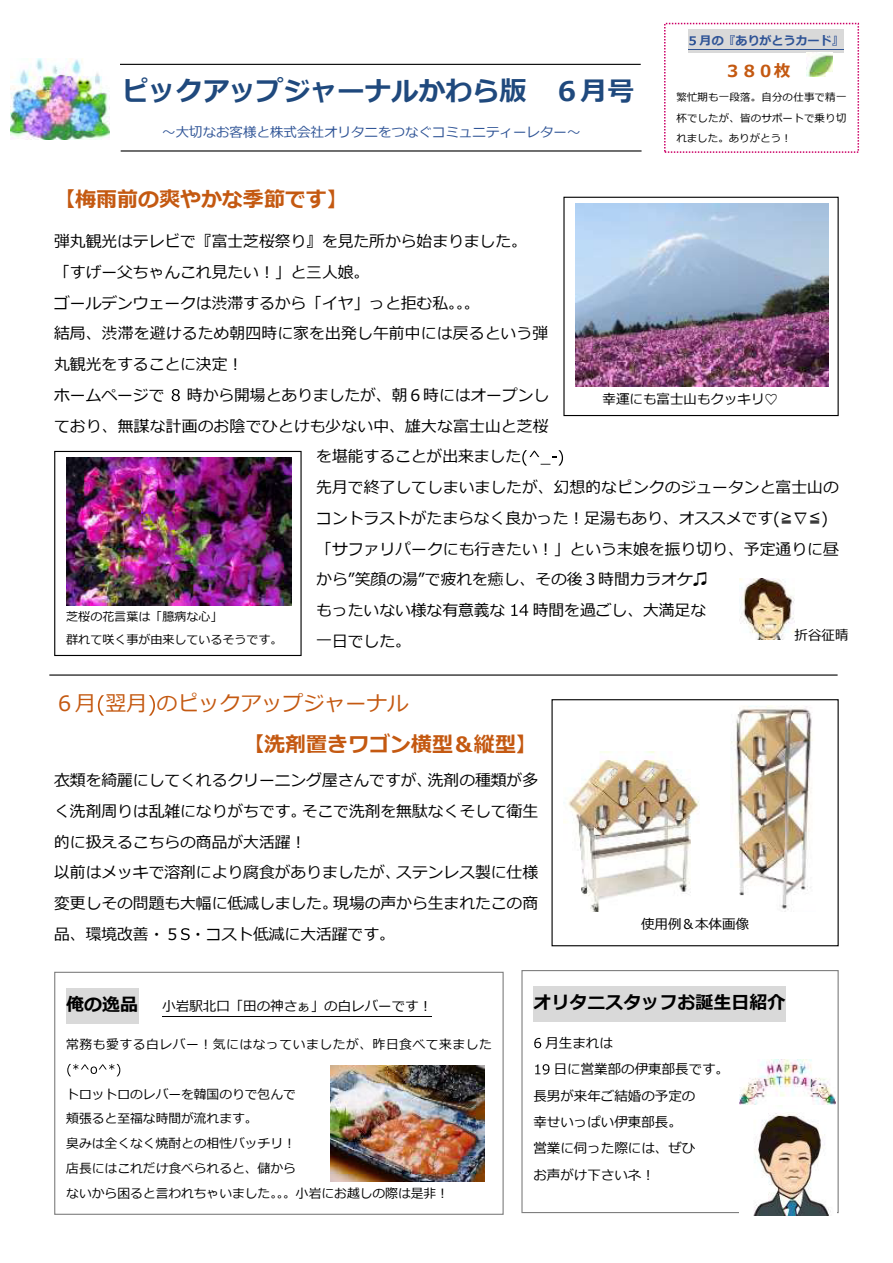
<style>
.page{position:relative;width:893px;height:1263px;background:#fff}
.page>*{position:absolute;margin:0;border:0;box-sizing:border-box;transform-origin:0 0}
.t1{font:700 27px "Meiryo";color:#1f497d}
.t2{font:700 21px "Meiryo";color:#c45911}
.t3{font:21px "Meiryo";color:#c45911}
.t4{font:700 18px "Meiryo";color:#000}
.t5{font:700 16.5px "Meiryo";color:#c45911}
.t6{font:15.9px/30.8px "Meiryo";color:#000}
.t7{font:13.5px "Meiryo";color:#000}
.t8{font:13.5px "Meiryo";color:#2f5496}
.t9{font:12.75px/24.8px "Meiryo";color:#000}
.t10{font:12.75px "Meiryo";letter-spacing:.04em;color:#000}
.t11{font:12px/23.5px "Meiryo";color:#000}
.t12{font:700 12px "Meiryo";color:#2f5496}
.t13{font:10.5px/20.4px "Meiryo";letter-spacing:.015em;color:#000;text-align:justify}
</style>
<div class="page">
<div style="left:54px;top:972px;width:450px;height:243px;background:#fff;border:1px solid #7f7f7f"></div>
<div style="left:66px;top:988px;width:72px;height:35px;background:#d9d9d9"></div>
<hr style="left:162px;top:1016px;width:270px;height:1px;background:#000">
<svg style="left:67px;top:1064px;width:53px;height:12px"></svg>
<svg style="left:172px;top:389px;width:8px;height:12px"></svg>
<svg style="left:522px;top:450px;width:41px;height:16px"></svg>
<svg style="left:511px;top:604px;width:17px;height:12px"></svg>
<svg style="left:98px;top:695px;width:6px;height:21px"></svg>
<svg style="left:149px;top:695px;width:6px;height:21px"></svg>
<svg style="left:181px;top:928px;width:9px;height:12px"></svg>
<div style="left:563px;top:197px;width:276px;height:219px;background:#fff;border:1px solid #000"></div>
<img style="left:575px;top:203px;width:253px;height:183px">
<hr style="left:120px;top:64px;width:521px;height:1px;background:#000">
<hr style="left:121px;top:150px;width:521px;height:2px;background:#000">
<div style="left:521px;top:970px;width:318px;height:243px;background:#fff;border:1px solid #7f7f7f"></div>
<div style="left:533px;top:986px;width:252px;height:35px;background:#d9d9d9"></div>
<svg style="left:534px;top:1038px;width:7px;height:10px"></svg>
<svg style="left:535px;top:1064px;width:14px;height:10px"></svg>
<img style="left:11px;top:58px;width:99px;height:82px">
<div style="left:552px;top:699px;width:287px;height:247px;border:1px solid #000"></div>
<img style="left:563px;top:751px;width:136px;height:161px">
<img style="left:731px;top:706px;width:82px;height:206px">
<hr style="left:49px;top:674px;width:789px;height:2px;background:#000">
<img style="left:739px;top:578px;width:55px;height:62px">
<img style="left:740px;top:1060px;width:96px;height:155px">
<div style="left:688px;top:30px;width:156px;height:23px;background:#d9d9d9"></div>
<svg style="left:689px;top:36px;width:7px;height:9px"></svg>
<hr style="left:688px;top:50px;width:156px;height:1px;background:#2f5496">
<img style="left:807px;top:53px;width:25px;height:23px">
<div style="left:54px;top:451px;width:248px;height:205px;background:#fff;border:1px solid #000"></div>
<img style="left:66px;top:457px;width:225px;height:148px">
<img style="left:330px;top:1065px;width:154px;height:117px">
<h1 class="t1" style="left:122px;top:72px;width:514px">ピックアップジャーナルかわら版 ６月号</h1>
<p class="t8" style="left:162px;top:123px;width:420px">～大切なお客様と株式会社オリタニをつなぐコミュニティーレター～</p>
<p class="t12" style="left:700px;top:32px;width:146px">月の『ありがとうカード』</p>
<p class="t5" style="left:724px;top:59px;width:68px">３８０枚</p>
<p class="t13" style="left:676px;top:88px;width:172px">繁忙期も一段落。自分の仕事で精一杯でしたが、皆のサポートで乗り切れました。ありがとう！</p>
<h2 class="t2" style="left:54px;top:185px;width:296px">【梅雨前の爽やかな季節です】</h2>
<p class="t6" style="left:54px;top:227px;width:496px">弾丸観光はテレビで『富士芝桜祭り』を見た所から始まりました。<br>「すげー父ちゃんこれ見たい！」と三人娘。<br>ゴールデンウェークは渋滞するから「イヤ」っと拒む私。。。<br>結局、渋滞を避けるため朝四時に家を出発し午前中には戻るという弾丸観光をすることに決定！<br>ホームページで</p>
<p class="t6" style="left:187px;top:381px;width:364px">時から開場とありましたが、朝６時にはオープンし</p>
<p class="t6" style="left:54px;top:411px;width:496px">ており、無謀な計画のお陰でひとけも少ない中、雄大な富士山と芝桜</p>
<p class="t6" style="left:316px;top:442px;width:207px">を堪能することが出来ました</p>
<p class="t6" style="left:316px;top:473px;width:524px">先月で終了してしまいましたが、幻想的なピンクのジュータンと富士山の</p>
<p class="t6" style="left:316px;top:503px;width:514px">コントラストがたまらなく良かった！足湯もあり、オススメです(≧∇≦)</p>
<p class="t6" style="left:316px;top:534px;width:524px">「サファリパークにも行きたい！」という末娘を振り切り、予定通りに昼</p>
<p class="t6" style="left:316px;top:565px;width:394px">から”笑顔の湯”で疲れを癒し、その後３時間カラオケ♫</p>
<p class="t6" style="left:316px;top:596px;width:191px">もったいない様な有意義な</p>
<p class="t6" style="left:533px;top:596px;width:175px">時間を過ごし、大満足な</p>
<p class="t6" style="left:316px;top:626px;width:96px">一日でした。</p>
<p class="t7" style="left:603px;top:389px;width:177px">幸運にも富士山もクッキリ♡</p>
<p class="t11" style="left:66px;top:605px;width:218px">芝桜の花言葉は「臆病な心」<br>群れて咲く事が由来しているそうです。</p>
<p class="t7" style="left:794px;top:625px;width:55px">折谷征晴</p>
<h2 class="t3" style="left:54px;top:689px;width:356px">６月翌月のピックアップジャーナル</h2>
<h2 class="t2" style="left:243px;top:730px;width:296px">【洗剤置きワゴン横型＆縦型】</h2>
<p class="t6" style="left:54px;top:766px;width:486px">衣類を綺麗にしてくれるクリーニング屋さんですが、洗剤の種類が多く洗剤周りは乱雑になりがちです。そこで洗剤を無駄なくそして衛生的に扱えるこちらの商品が大活躍！<br>以前はメッキで溶剤により腐食がありましたが、ステンレス製に仕様変更しその問題も大幅に低減しました。現場の声から生まれたこの商品、環境改善・５ ・コスト低減に大活躍です。</p>
<p class="t7" style="left:641px;top:915px;width:109px">使用例＆本体画像</p>
<p class="t4" style="left:66px;top:992px;width:74px">俺の逸品</p>
<p class="t7" style="left:162px;top:997px;width:271px">小岩駅北口「田の神さぁ」の白レバーです！</p>
<p class="t10" style="left:66px;top:1035px;width:427px">常務も愛する白レバー！気にはなっていましたが、昨日食べて来ました</p>
<p class="t9" style="left:66px;top:1082px;width:384px">トロットロのレバーを韓国のりで包んで<br>頬張ると至福な時間が流れます。<br>臭みは全くなく焼酎との相性バッチリ！<br>店長にはこれだけ食べられると、儲から<br>ないから困ると言われちゃいました。。。小岩にお越しの際は是非！</p>
<p class="t4" style="left:533px;top:990px;width:253px">オリタニスタッフお誕生日紹介</p>
<p class="t7" style="left:545px;top:1034px;width:69px">月生まれは</p>
<p class="t7" style="left:554px;top:1060px;width:177px">日に営業部の伊東部長です。</p>
<p class="t7" style="left:533px;top:1086px;width:163px">長男が来年ご結婚の予定の</p>
<p class="t7" style="left:533px;top:1113px;width:150px">幸せいっぱい伊東部長。</p>
<p class="t7" style="left:533px;top:1139px;width:163px">営業に伺った際には、ぜひ</p>
<p class="t7" style="left:533px;top:1165px;width:123px">お声がけ下さいネ！</p>
</div>
